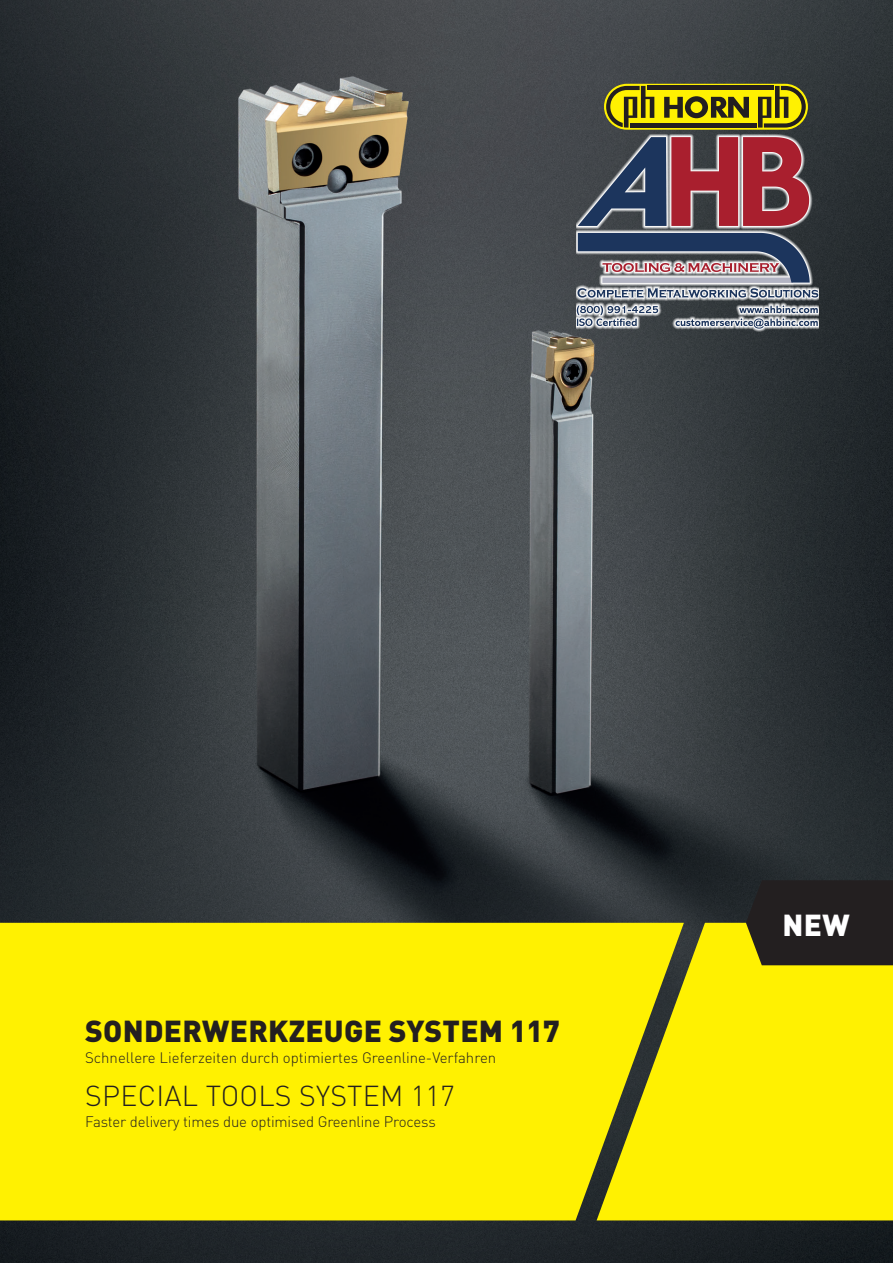
<style>
.page{position:relative;width:893px;height:1263px;background:#fff}
.page>*{position:absolute;margin:0;border:0;box-sizing:border-box;transform-origin:0 0}
.t1{font:900 30px "DIN Pro";letter-spacing:.01em;color:#231f20}
.t2{font:900 30px "DIN Pro";color:#fff}
.t3{font:300 28.5px "DIN Pro";letter-spacing:.01em;color:#231f20}
.t4{font:300 15px "DIN Pro";letter-spacing:-.01em;color:#231f20}
</style>
<div class="page">
<img style="left:0;top:0;width:893px;height:1263px">
<div style="left:0;top:923px;width:597px;height:297px;background:#fff101"></div>
<svg style="left:597px;top:923px;width:296px;height:297px;background:#f0e304"></svg>
<div style="left:604px;top:84px;width:204px;height:46px;background:#fff101;border-radius:23px"></div>
<hr style="left:647px;top:86px;width:127px;height:4px;background:#231f20">
<div style="left:630px;top:123px;width:127px;height:5px;background:#231f20"></div>
<svg style="left:606px;top:86px;width:48px;height:42px"></svg>
<svg style="left:664px;top:96px;width:85px;height:22px"></svg>
<svg style="left:758px;top:86px;width:48px;height:42px"></svg>
<div style="left:746px;top:880px;width:147px;height:85px;background:#231f20"></div>
<img style="left:577px;top:131px;width:241px;height:218px">
<h1 class="t1" style="left:85px;top:1007px;width:476px">SONDERWERKZEUGE SYSTEM 117</h1>
<p class="t4" style="left:85px;top:1046px;width:413px">Schnellere Lieferzeiten durch optimiertes Greenline-Verfahren</p>
<h2 class="t3" style="left:85px;top:1074px;width:371px">SPECIAL TOOLS SYSTEM 117</h2>
<p class="t4" style="left:85px;top:1110px;width:352px">Faster delivery times due optimised Greenline Process</p>
<h1 class="t2" style="left:782px;top:901px;width:69px">NEW</h1>
</div>
